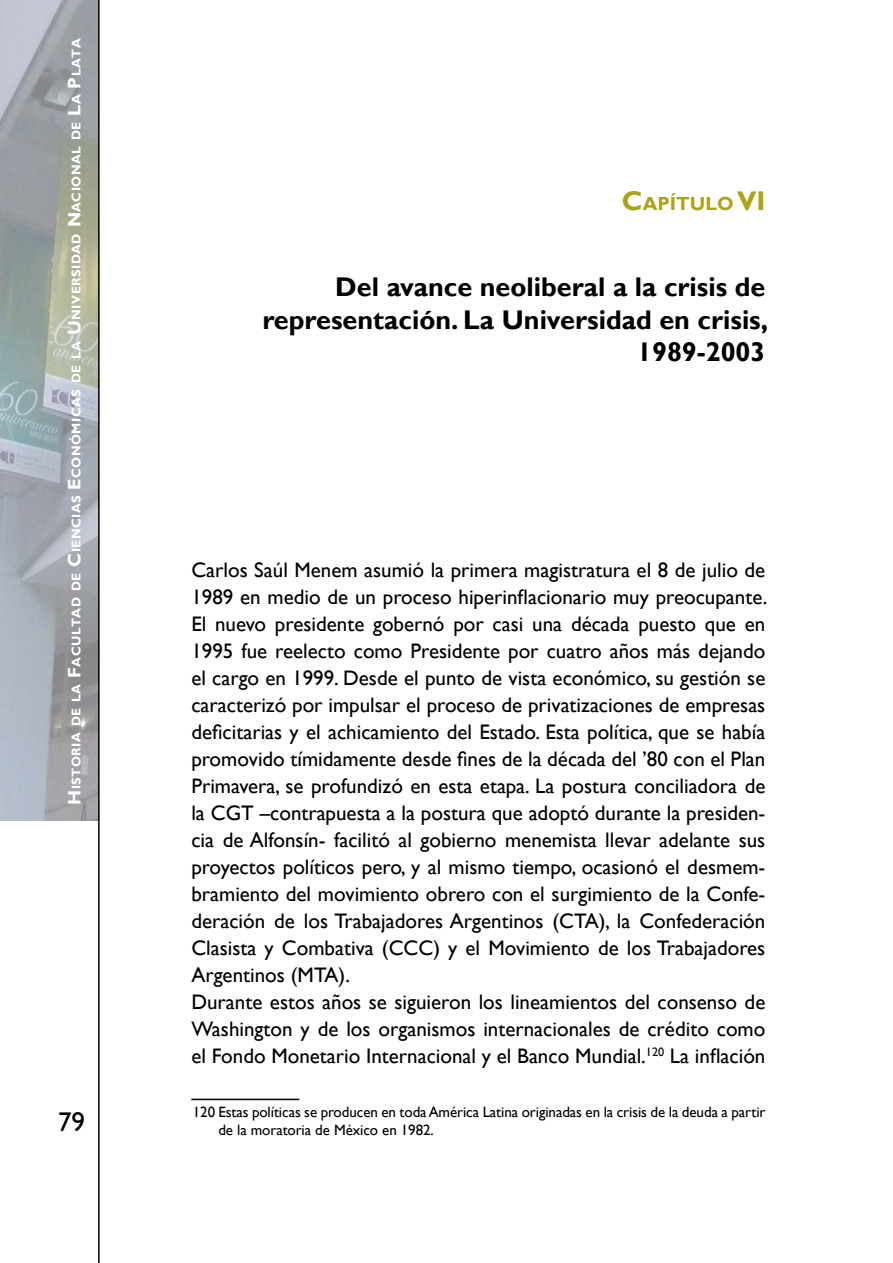
<style>
.page{position:relative;width:893px;height:1263px;background:#fff}
.page>*{position:absolute;margin:0;border:0;box-sizing:border-box;transform-origin:0 0}
.t1{font:700 27px/32.4px "Gill Sans";color:#000;text-align:right}
.t2{font:27px "Gill Sans";color:#000}
.t3{font:21px/27px "Gill Sans";color:#000}
.t4{font:700 18.9px "Gill Sans";color:#aca413}
.t5{font:15px/18px "Gill Sans";letter-spacing:-.005em;color:#000}
.t6{font:700 12.6px "Gill Sans";letter-spacing:.035em;color:#fff}
.s1{font-size:18px}
.s2{font-size:27px}
</style>
<div class="page">
<img style="left:0;top:0;width:98px;height:821px">
<hr style="left:98px;top:0;width:2px;height:1263px;background:#000">
<hr style="left:191px;top:1099px;width:108px;height:1px;background:#000">
<p class="t6" style="left:69px;top:805px;width:768px;rotate:-90deg"><span class="s1">H</span>ISTORIA DE LA <span class="s1">F</span>ACULTAD DE <span class="s1">C</span>IENCIAS <span class="s1">E</span>CONÓMICAS DE LA <span class="s1">U</span> NIVERSIDAD <span class="s1">N</span>ACIONAL DE <span class="s1">L</span>A <span class="s1">P</span>LATA</p>
<p class="t2" style="left:58px;top:1106px;width:28px">79</p>
<p class="t4" style="left:622px;top:192px;width:130px"><span class="s2">C</span>APÍTULO <span class="s2">VI</span></p>
<p class="t1" style="left:262px;top:272px;width:507px">Del avance neoliberal a la crisis de representación. La Universidad en crisis,<br>1989-2003</p>
<p class="t3" style="left:191px;top:557px;width:578px">Carlos Saúl Menem asumió la primera magistratura el 8 de julio de 1989 en medio de un proceso hiperinflacionario muy preocupante.<br>El nuevo presidente gobernó por casi una década puesto que en 1995 fue reelecto como Presidente por cuatro años más dejando el cargo en 1999. Desde el punto de vista económico, su gestión se caracterizó por impulsar el proceso de privatizaciones de empresas deficitarias y el achicamiento del Estado. Esta política, que se había promovido tímidamente desde fines de la década del ’80 con el Plan Primavera, se profundizó en esta etapa. La postura conciliadora de la CGT –contrapuesta a la postura que adoptó durante la presiden&shy;cia de Alfonsín- facilitó al gobierno menemista llevar adelante sus proyectos políticos pero, y al mismo tiempo, ocasionó el desmem&shy;bramiento del movimiento obrero con el surgimiento de la Confe&shy;deración de los Trabajadores Argentinos (CTA), la Confederación Clasista y Combativa (CCC) y el Movimiento de los Trabajadores Argentinos (MTA).<br>Durante estos años se siguieron los lineamientos del consenso de Washington y de los organismos internacionales de crédito como el Fondo Monetario Internacional y el Banco Mundial.<sup>120</sup> La inflación</p>
<p class="t5" style="left:218px;top:1104px;width:549px;text-indent:-26px">120 Estas políticas se producen en toda América Latina originadas en la crisis de la deuda a partir de la moratoria de México en 1982.</p>
</div>
